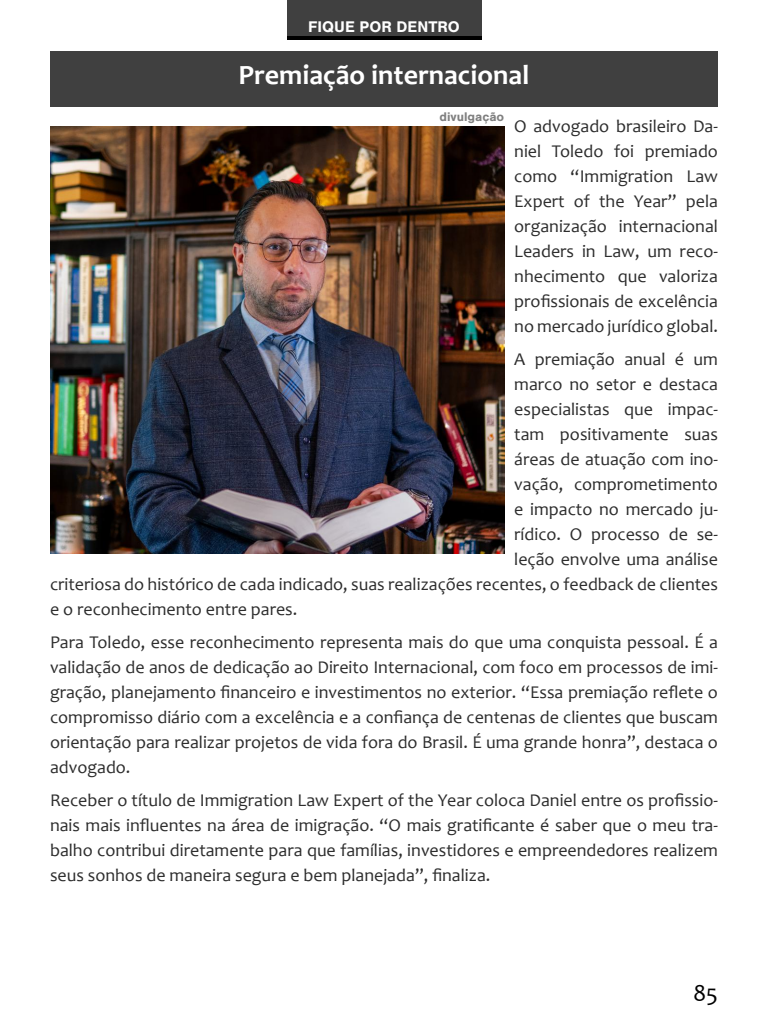
<style>
.page{position:relative;width:768px;height:1024px;background:#fff}
.page>*{position:absolute;margin:0;border:0;box-sizing:border-box;transform-origin:0 0}
.t1{font:700 28px "Candara";color:#fff}
.t2{font:24px "Candara";color:#000}
.t3{font:18px/25px "Candara";color:#2d2d2d;text-align:justify}
.t4{font:700 16px "Nimbus San";color:#fff}
.t5{font:700 13px "Nimbus San";color:#808080}
</style>
<div class="page">
<div style="left:287px;top:0;width:194px;height:40px;background:#000"></div>
<div style="left:287px;top:0;width:194px;height:36px;background:#404040"></div>
<img style="left:50px;top:126px;width:454px;height:428px">
<div style="left:50px;top:51px;width:668px;height:56px;background:#404040"></div>
<p class="t4" style="left:308px;top:17px;width:153px">FIQUE POR DENTRO</p>
<h1 class="t1" style="left:239px;top:58px;width:292px">Premiação internacional</h1>
<p class="t3" style="left:514px;top:113px;width:205px">O advogado brasileiro Da&shy;niel Toledo foi premiado como “Immigration Law Expert of the Year” pela organização internacional Leaders in Law, um reco&shy;nhecimento que valoriza profissionais de excelência no mercado jurídico global.</p>
<p class="t3" style="left:514px;top:346px;width:205px">A premiação anual é um</p>
<p class="t3" style="left:514px;top:372px;width:205px">marco no setor e destaca</p>
<p class="t3" style="left:514px;top:397px;width:205px">especialistas que impac-</p>
<p class="t3" style="left:514px;top:422px;width:205px">tam positivamente suas</p>
<p class="t3" style="left:514px;top:447px;width:205px">áreas de atuação com ino-</p>
<p class="t3" style="left:514px;top:472px;width:205px">vação, comprometimento</p>
<p class="t3" style="left:514px;top:497px;width:205px">e impacto no mercado ju-</p>
<p class="t3" style="left:514px;top:522px;width:205px">rídico. O processo de se-</p>
<p class="t3" style="left:514px;top:547px;width:205px">leção envolve uma análise</p>
<p class="t3" style="left:50px;top:572px;width:670px">criteriosa do histórico de cada indicado, suas realizações recentes, o feedback de clientes</p>
<p class="t3" style="left:50px;top:597px;width:249px">e o reconhecimento entre pares.</p>
<p class="t3" style="left:50px;top:630px;width:670px">Para Toledo, esse reconhecimento representa mais do que uma conquista pessoal. É a validação de anos de dedicação ao Direito Internacional, com foco em processos de imi&shy;gração, planejamento financeiro e investimentos no exterior. “Essa premiação reflete o compromisso diário com a excelência e a confiança de centenas de clientes que buscam orientação para realizar projetos de vida fora do Brasil. É uma grande honra”, destaca o advogado.</p>
<p class="t3" style="left:50px;top:788px;width:670px">Receber o título de Immigration Law Expert of the Year coloca Daniel entre os profissio&shy;nais mais influentes na área de imigração. “O mais gratificante é saber que o meu tra&shy;balho contribui diretamente para que famílias, investidores e empreendedores realizem seus sonhos de maneira segura e bem planejada”, finaliza.</p>
<p class="t5" style="left:439px;top:109px;width:66px">divulgação</p>
<h2 class="t2" style="left:693px;top:978px;width:26px">85</h2>
</div>
